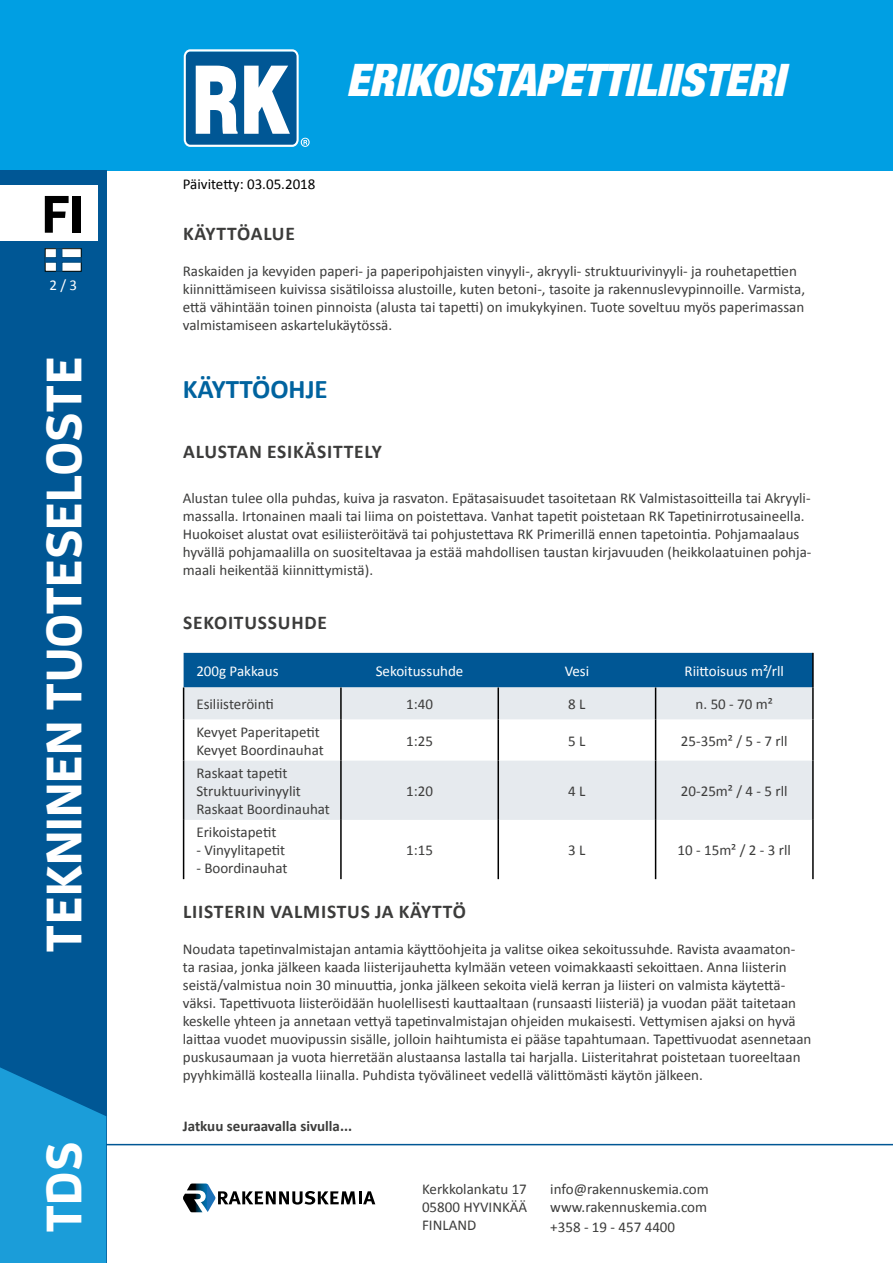
<style>
.page{position:relative;width:893px;height:1263px;background:#fff}
.page>*{position:absolute;margin:0;border:0;box-sizing:border-box;transform-origin:0 0}
.t1{font:700 52.5px "Enzo OT";color:#000}
.t2{font:700 49.5px "Enzo OT";color:#fff}
.t3{font:italic 900 condensed 45px "Helvetica Neue LT Std";color:#fff}
.technical_data_parag{font:700 27px "Calibri";color:#00639f}
.technical_data_parag-2{font:700 19.5px "Calibri";letter-spacing:.04em;color:#3c3c3b}
.technical_data_parag-3{font:15px/18px "Calibri";color:#3c3c3b}
.technical_data_parag-4{font:15px "Calibri";color:#fff}
.technical_data_parag-5{font:700 15px "Calibri";color:#3c3c3b}
.t4{font:15px "Calibri";color:#000}
</style>
<div class="page">
<div style="left:0;top:0;width:893px;height:170px;background:#009fe3"></div>
<div style="left:0;top:170px;width:106px;height:1093px;background:#005795"></div>
<svg style="left:0;top:1067px;width:106px;height:196px;background:#1794d0"></svg>
<hr style="left:106px;top:1144px;width:787px;height:1px;background:#005795">
<div style="left:0;top:186px;width:98px;height:55px;background:#fff"></div>
<svg style="left:184px;top:49px;width:126px;height:98px;background:#6fa6c9"></svg>
<svg style="left:45px;top:248px;width:36px;height:23px"></svg>
<svg style="left:183px;top:1183px;width:192px;height:29px"></svg>
<div style="left:184px;top:653px;width:628px;height:34px;background:#005795"></div>
<svg style="left:184px;top:687px;width:628px;height:133px;fill:#e6eaee"></svg>
<hr style="left:812px;top:653px;width:2px;height:34px;background:#000">
<hr style="left:183px;top:687px;width:1px;height:32px;background:#000">
<hr style="left:340px;top:687px;width:2px;height:32px;background:#000">
<hr style="left:497px;top:687px;width:2px;height:32px;background:#000">
<hr style="left:655px;top:687px;width:1px;height:32px;background:#000">
<hr style="left:812px;top:687px;width:2px;height:32px;background:#000">
<hr style="left:183px;top:719px;width:1px;height:42px;background:#000">
<hr style="left:340px;top:719px;width:2px;height:42px;background:#000">
<hr style="left:497px;top:719px;width:2px;height:42px;background:#000">
<hr style="left:655px;top:719px;width:1px;height:42px;background:#000">
<hr style="left:812px;top:719px;width:2px;height:42px;background:#000">
<hr style="left:183px;top:761px;width:1px;height:59px;background:#000">
<hr style="left:340px;top:761px;width:2px;height:59px;background:#000">
<hr style="left:497px;top:761px;width:2px;height:59px;background:#000">
<hr style="left:655px;top:761px;width:1px;height:59px;background:#000">
<hr style="left:812px;top:761px;width:2px;height:59px;background:#000">
<hr style="left:183px;top:820px;width:1px;height:59px;background:#000">
<hr style="left:340px;top:820px;width:2px;height:59px;background:#000">
<hr style="left:497px;top:820px;width:2px;height:59px;background:#000">
<hr style="left:655px;top:820px;width:1px;height:59px;background:#000">
<hr style="left:812px;top:820px;width:2px;height:59px;background:#000">
<h1 class="t1" style="left:42px;top:181px;width:44px">FI</h1>
<p class="technical_data_parag-4" style="left:49px;top:276px;width:29px">2 / 3</p>
<h2 class="t2" style="left:33px;top:952px;width:597px;rotate:-90deg">TEKNINEN TUOTESELOSTE</h2>
<h2 class="t2" style="left:33px;top:1233px;width:93px;rotate:-90deg">TDS</h2>
<p class="t4" style="left:183px;top:174px;width:134px">Päivitetty: 03.05.2018</p>
<h3 class="t3" style="left:346px;top:52px;width:440px">ERIKOISTAPETTILIISTERI</h3>
<p class="technical_data_parag-2" style="left:183px;top:221px;width:113px">KÄYTTÖALUE</p>
<p class="technical_data_parag-3" style="left:183px;top:262px;width:624px">Raskaiden ja kevyiden paperi- ja paperipohjaisten vinyyli-, akryyli- struktuurivinyyli- ja rouhetapettien kiinnittämiseen kuivissa sisätiloissa alustoille, kuten betoni-, tasoite ja rakennuslevypinnoille. Varmista, että vähintään toinen pinnoista (alusta tai tapetti) on imukykyinen. Tuote soveltuu myös paperimassan valmistamiseen askartelukäytössä.</p>
<p class="technical_data_parag" style="left:183px;top:372px;width:146px">KÄYTTÖOHJE</p>
<p class="technical_data_parag-2" style="left:183px;top:439px;width:200px">ALUSTAN ESIKÄSITTELY</p>
<p class="technical_data_parag-3" style="left:183px;top:489px;width:630px">Alustan tulee olla puhdas, kuiva ja rasvaton. Epätasaisuudet tasoitetaan RK Valmistasoitteilla tai Akryyli&shy;massalla. Irtonainen maali tai liima on poistettava. Vanhat tapetit poistetaan RK Tapetinirrotusaineella.<br>Huokoiset alustat ovat esiliisteröitävä tai pohjustettava RK Primerillä ennen tapetointia. Pohjamaalaus hyvällä pohjamaalilla on suositeltavaa ja estää mahdollisen taustan kirjavuuden (heikkolaatuinen pohja&shy;maali heikentää kiinnittymistä).</p>
<p class="technical_data_parag-2" style="left:183px;top:610px;width:145px">SEKOITUSSUHDE</p>
<p class="technical_data_parag-4" style="left:196px;top:661px;width:84px">200g Pakkaus</p>
<p class="technical_data_parag-4" style="left:376px;top:661px;width:89px">Sekoitussuhde</p>
<p class="technical_data_parag-4" style="left:565px;top:661px;width:26px">Vesi</p>
<p class="technical_data_parag-4" style="left:684px;top:661px;width:101px">Riittoisuus m²/rll</p>
<p class="technical_data_parag-3" style="left:196px;top:695px;width:79px">Esiliisteröinti</p>
<p class="technical_data_parag-3" style="left:406px;top:695px;width:28px">1:40</p>
<p class="technical_data_parag-3" style="left:568px;top:695px;width:19px">8 L</p>
<p class="technical_data_parag-3" style="left:696px;top:695px;width:79px">n. 50 - 70 m²</p>
<p class="technical_data_parag-3" style="left:196px;top:723px;width:129px">Kevyet Paperitapetit<br>Kevyet Boordinauhat</p>
<p class="technical_data_parag-3" style="left:406px;top:732px;width:28px">1:25</p>
<p class="technical_data_parag-3" style="left:568px;top:732px;width:19px">5 L</p>
<p class="technical_data_parag-3" style="left:681px;top:732px;width:108px">25-35m² / 5 - 7 rll</p>
<p class="technical_data_parag-3" style="left:196px;top:764px;width:93px">Raskaat tapetit</p>
<p class="technical_data_parag-3" style="left:196px;top:782px;width:106px">Struktuurivinyylit</p>
<p class="technical_data_parag-3" style="left:196px;top:800px;width:135px">Raskaat Boordinauhat</p>
<p class="technical_data_parag-3" style="left:406px;top:782px;width:28px">1:20</p>
<p class="technical_data_parag-3" style="left:568px;top:782px;width:19px">4 L</p>
<p class="technical_data_parag-3" style="left:681px;top:782px;width:108px">20-25m² / 4 - 5 rll</p>
<p class="technical_data_parag-3" style="left:196px;top:823px;width:82px">Erikoistapetit</p>
<p class="technical_data_parag-3" style="left:196px;top:841px;width:90px">- Vinyylitapetit</p>
<p class="technical_data_parag-3" style="left:196px;top:859px;width:93px">- Boordinauhat</p>
<p class="technical_data_parag-3" style="left:406px;top:841px;width:28px">1:15</p>
<p class="technical_data_parag-3" style="left:568px;top:841px;width:19px">3 L</p>
<p class="technical_data_parag-3" style="left:677px;top:841px;width:115px">10 - 15m² / 2 - 3 rll</p>
<p class="technical_data_parag-2" style="left:183px;top:899px;width:284px">LIISTERIN VALMISTUS JA KÄYTTÖ</p>
<p class="technical_data_parag-3" style="left:183px;top:940px;width:630px">Noudata tapetinvalmistajan antamia käyttöohjeita ja valitse oikea sekoitussuhde. Ravista avaamaton-<br>ta rasiaa, jonka jälkeen kaada liisterijauhetta kylmään veteen voimakkaasti sekoittaen. Anna liisterin seistä/valmistua noin 30 minuuttia, jonka jälkeen sekoita vielä kerran ja liisteri on valmista käytettä&shy;väksi. Tapettivuota liisteröidään huolellisesti kauttaaltaan (runsaasti liisteriä) ja vuodan päät taitetaan keskelle yhteen ja annetaan vettyä tapetinvalmistajan ohjeiden mukaisesti. Vettymisen ajaksi on hyvä laittaa vuodet muovipussin sisälle, jolloin haihtumista ei pääse tapahtumaan. Tapettivuodat asennetaan puskusaumaan ja vuota hierretään alustaansa lastalla tai harjalla. Liisteritahrat poistetaan tuoreeltaan pyyhkimällä kostealla liinalla. Puhdista työvälineet vedellä välittömästi käytön jälkeen.</p>
<p class="technical_data_parag-5" style="left:183px;top:1116px;width:171px">Jatkuu seuraavalla sivulla...</p>
<p class="technical_data_parag-3" style="left:422px;top:1180px;width:107px;text-align:justify">Kerkkolankatu 17<br>05800 HYVINKÄÄ FINLAND</p>
<p class="technical_data_parag-3" style="left:550px;top:1180px;width:160px;line-height:18.6px;text-align:justify">info@rakennuskemia.com www.rakennuskemia.com +358 - 19 - 457 4400</p>
</div>
